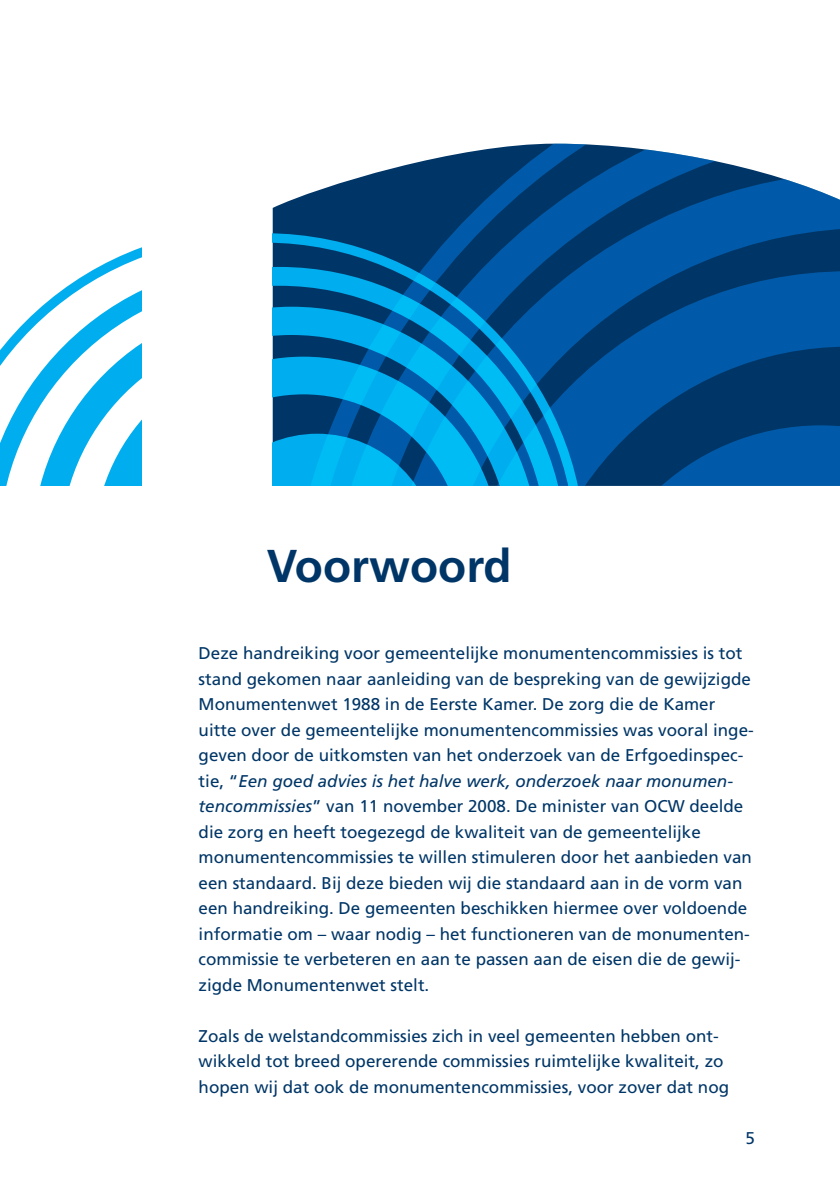
<style>
.page{position:relative;width:840px;height:1191px;background:#fff}
.page>*{position:absolute;margin:0;border:0;box-sizing:border-box;transform-origin:0 0}
._001_Titel___20_pt{font:700 46px "Frutiger LT Std";color:#003667}
.Standaard{font:17px/25.6px "Frutiger LT Std";color:#003667}
.body{font:17px "Frutiger LT Std";color:#003667}
.s1{font-style:italic}
</style>
<div class="page">
<svg style="left:0;top:247px;width:141px;height:239px"></svg>
<svg style="left:272px;top:144px;width:567px;height:342px;background:#1a5b94"></svg>
<svg style="left:272px;top:233px;width:312px;height:253px;background:#0077b6"></svg>
<p class="_001_Titel___20_pt" style="left:266px;top:539px;width:246px">Voorwoord</p>
<p class="Standaard" style="left:198px;top:640px;width:556px">Deze handreiking voor gemeentelijke monumentencommissies is tot stand gekomen naar aanleiding van de bespreking van de gewijzigde Monumentenwet 1988 in de Eerste Kamer. De zorg die de Kamer uitte over de gemeentelijke monumentencommissies was vooral inge&shy;geven door de uitkomsten van het onderzoek van de Erfgoedinspec&shy;tie, “<span class="s1">Een goed advies is het halve werk, onderzoek naar monumen&shy;tencommissies</span>” van 11 november 2008. De minister van OCW deelde die zorg en heeft toegezegd de kwaliteit van de gemeentelijke monumentencommissies te willen stimuleren door het aanbieden van een standaard. Bij deze bieden wij die standaard aan in de vorm van een handreiking. De gemeenten beschikken hiermee over voldoende informatie om – waar nodig – het functioneren van de monumenten&shy;commissie te verbeteren en aan te passen aan de eisen die de gewij&shy;zigde Monumentenwet stelt.</p>
<p class="Standaard" style="left:198px;top:1023px;width:531px">Zoals de welstandcommissies zich in veel gemeenten hebben ont&shy;wikkeld tot breed opererende commissies ruimtelijke kwaliteit, zo hopen wij dat ook de monumentencommissies, voor zover dat nog</p>
<p class="body" style="left:745px;top:1128px;width:11px">5</p>
</div>
